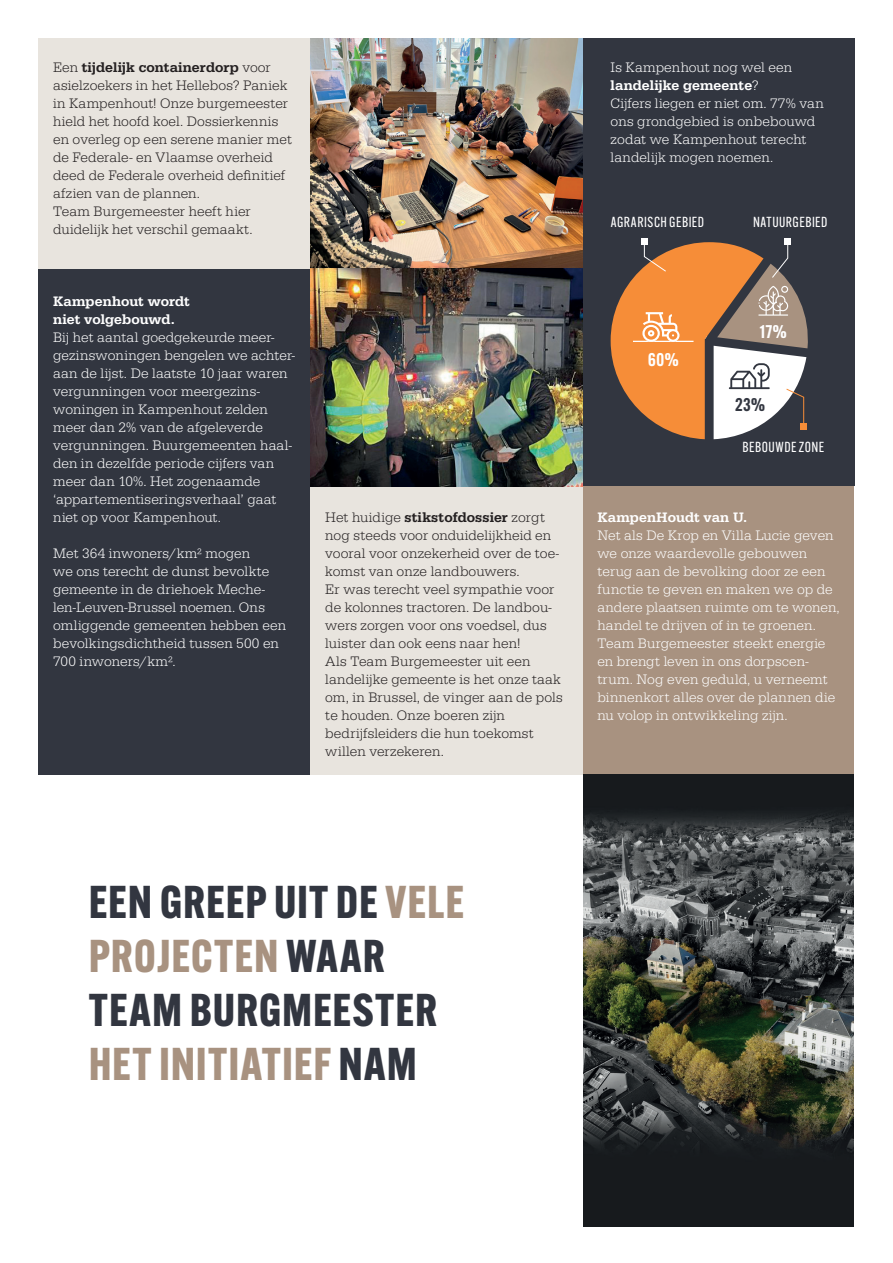
<style>
.page{position:relative;width:893px;height:1263px;background:#fff}
.page>*{position:absolute;margin:0;border:0;box-sizing:border-box;transform-origin:0 0}
.t1{font:700 45px/54px "Alternate Gothic ATF";letter-spacing:.02em;color:#323640}
.t2{font:600 18px "Alternate Gothic ATF";color:#fff}
.t3{font:600 18px "Alternate Gothic ATF";color:#323640}
.t4{font:300 14.25px/18px "Egyptienne URW";color:#fff}
.t5{font:300 14.25px/18px "Egyptienne URW";color:#231f20}
.t6{font:500 14.25px/18px "Egyptienne URW";letter-spacing:.005em;color:#fff}
.t7{font:14.25px "Alternate Gothic ATF";letter-spacing:.035em;color:#fff}
.s1{font-weight:500}
.s2{color:#a89280}
</style>
<div class="page">
<div style="left:583px;top:473px;width:271px;height:304px;background:#a89280"></div>
<div style="left:38px;top:269px;width:286px;height:505px;background:#323640"></div>
<div style="left:583px;top:38px;width:272px;height:448px;background:#323640"></div>
<div style="left:38px;top:38px;width:273px;height:231px;background:#e8e4de"></div>
<div style="left:310px;top:473px;width:273px;height:301px;background:#e8e4de"></div>
<img style="left:310px;top:38px;width:273px;height:448px">
<svg style="left:611px;top:238px;width:197px;height:201px"></svg>
<img style="left:583px;top:774px;width:271px;height:452px">
<p class="t5" style="left:53px;top:58px;width:240px">Een <span class="s1">tijdelijk containerdorp</span> voor asielzoekers in het Hellebos? Paniek in Kampenhout! Onze burgemeester hield het hoofd koel. Dossierkennis en overleg op een serene manier met de Federale- en Vlaamse overheid deed de Federale overheid definitief afzien van de plannen.<br>Team Burgemeester heeft hier duidelijk het verschil gemaakt.</p>
<p class="t6" style="left:53px;top:293px;width:138px">Kampenhout wordt niet volgebouwd.</p>
<p class="t4" style="left:53px;top:328px;width:243px">Bij het aantal goedgekeurde meer&shy;gezinswoningen bengelen we achter&shy;aan de lijst. De laatste 10 jaar waren vergunningen voor meergezins&shy;woningen in Kampenhout zelden meer dan 2% van de afgeleverde vergunningen. Buurgemeenten haal&shy;den in dezelfde periode cijfers van meer dan 10%. Het zogenaamde ‘appartementiseringsverhaal’ gaat niet op voor Kampenhout.</p>
<p class="t4" style="left:53px;top:544px;width:234px">Met 364 inwoners/km² mogen<br>we ons terecht de dunst bevolkte gemeente in de driehoek Meche&shy;len-Leuven-Brussel noemen. Ons omliggende gemeenten hebben een bevolkingsdichtheid tussen 500 en<br>700 inwoners/km².</p>
<p class="t5" style="left:325px;top:508px;width:239px">Het huidige <span class="s1">stikstofdossier</span> zorgt nog steeds voor onduidelijkheid en vooral voor onzekerheid over de toe&shy;komst van onze landbouwers.<br>Er was terecht veel sympathie voor de kolonnes tractoren. De landbou&shy;wers zorgen voor ons voedsel, dus luister dan ook eens naar hen!<br>Als Team Burgemeester uit een landelijke gemeente is het onze taak om, in Brussel, de vinger aan de pols te houden. Onze boeren zijn bedrijfsleiders die hun toekomst willen verzekeren.</p>
<p class="t4" style="left:611px;top:58px;width:215px">Is Kampenhout nog wel een <span class="s1">landelijke gemeente</span>?<br>Cijfers liegen er niet om. 77% van ons grondgebied is onbebouwd zodat we Kampenhout terecht landelijk mogen noemen.</p>
<p class="t7" style="left:611px;top:213px;width:95px">AGRARISCH GEBIED</p>
<p class="t7" style="left:753px;top:213px;width:76px">NATUURGEBIED</p>
<p class="t2" style="left:648px;top:348px;width:32px">60%</p>
<p class="t2" style="left:760px;top:320px;width:28px">17%</p>
<p class="t3" style="left:735px;top:393px;width:31px">23%</p>
<p class="t7" style="left:742px;top:438px;width:83px">BEBOUWDE ZONE</p>
<p class="t6" style="left:597px;top:509px;width:151px">KampenHoudt van U.</p>
<p class="t4" style="left:597px;top:526px;width:244px">Net als De Krop en Villa Lucie geven we onze waardevolle gebouwen terug aan de bevolking door ze een functie te geven en maken we op de andere plaatsen ruimte om te wonen, handel te drijven of in te groenen.<br>Team Burgemeester steekt energie en brengt leven in ons dorpscen&shy;trum. Nog even geduld, u verneemt binnenkort alles over de plannen die nu volop in ontwikkeling zijn.</p>
<h1 class="t1" style="left:89px;top:875px;width:377px">EEN GREEP UIT DE <span class="s2">VELE<br>PROJECTEN</span> WAAR<br>TEAM BURGMEESTER<br><span class="s2">HET INITIATIEF</span> NAM</h1>
</div>
